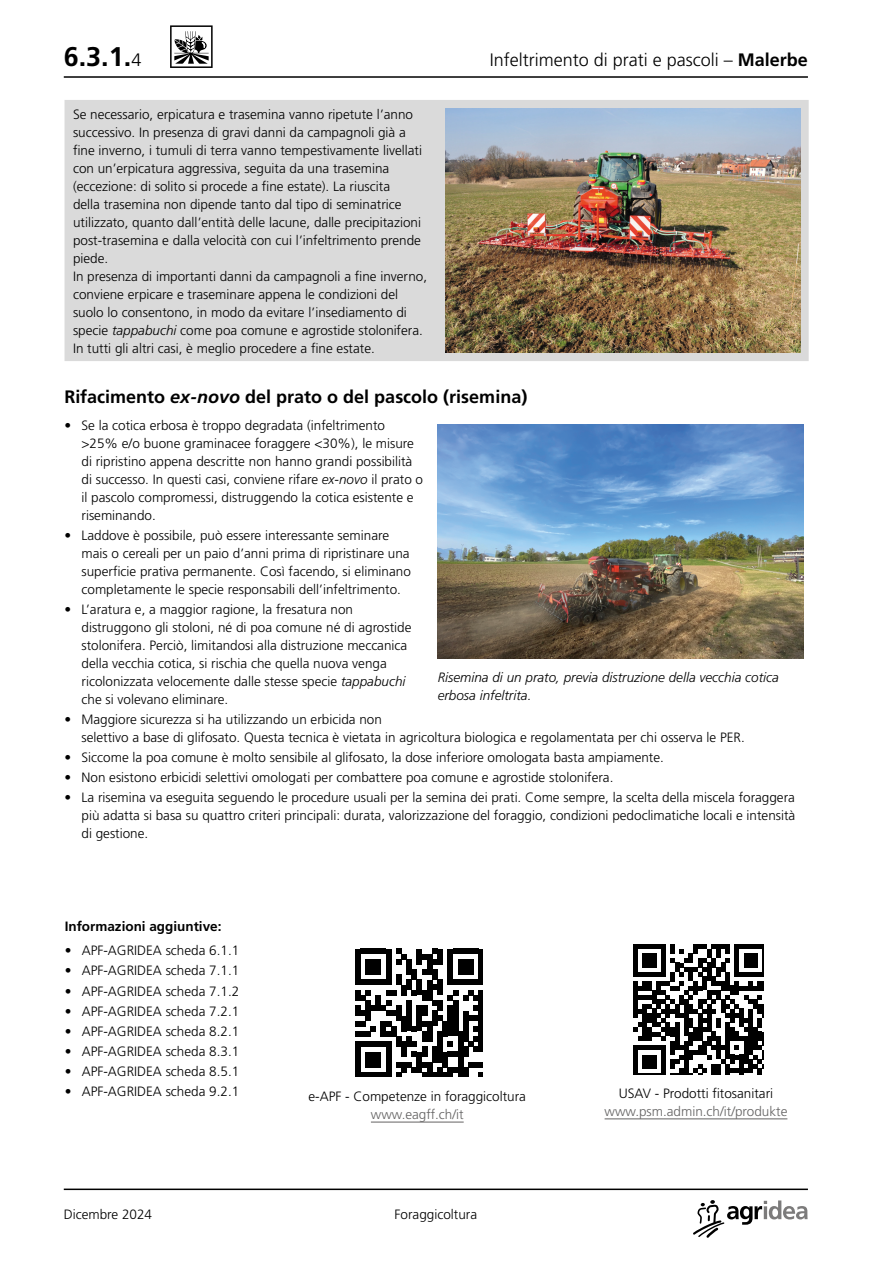
<style>
.page{position:relative;width:893px;height:1263px;background:#fff}
.page>*{position:absolute;margin:0;border:0;box-sizing:border-box;transform-origin:0 0}
.t1{font:700 27px "Frutiger LT Pro";color:#000}
.t2{font:700 18px "Frutiger LT Pro";color:#000}
.t3{font:300 18px "Frutiger LT Pro";color:#000}
.t4{font:300 13.5px/18px "Frutiger LT Pro";color:#000}
.t5{font:italic 300 13.5px/18px "Frutiger LT Pro";color:#000}
.t6{font:300 13.5px "Frutiger LT Pro";color:#646363}
.t7{font:700 13.5px "Frutiger LT Pro";color:#000}
.s1{font-weight:300;font-size:18px}
.s2{font-weight:700}
.s3{font-style:italic}
</style>
<div class="page">
<svg style="left:355px;top:949px;width:128px;height:128px"></svg>
<hr style="left:371px;top:1122px;width:93px;height:1px;background:#646363">
<svg style="left:633px;top:944px;width:131px;height:131px"></svg>
<hr style="left:605px;top:1118px;width:182px;height:1px;background:#646363">
<div style="left:65px;top:100px;width:744px;height:261px;background:#dadada"></div>
<img style="left:446px;top:108px;width:354px;height:245px">
<img style="left:437px;top:425px;width:366px;height:234px">
<hr style="left:64px;top:76px;width:744px;height:2px;background:#000">
<svg style="left:693px;top:1200px;width:115px;height:37px"></svg>
<hr style="left:64px;top:1188px;width:744px;height:2px;background:#000">
<svg style="left:170px;top:25px;width:43px;height:43px"></svg>
<h1 class="t1" style="left:64px;top:40px;width:79px">6.3.1.<span class="s1">4</span></h1>
<h2 class="t3" style="left:490px;top:49px;width:320px">Infeltrimento di prati e pascoli – <span class="s2">Malerbe</span></h2>
<p class="t4" style="left:73px;top:105px;width:356px">Se necessario, erpicatura e trasemina vanno ripetute l’anno successivo. In presenza di gravi danni da campagnoli già a fine inverno, i tumuli di terra vanno tempestivamente livellati con un’erpicatura aggressiva, seguita da una trasemina (eccezione: di solito si procede a fine estate). La riuscita<br>della trasemina non dipende tanto dal tipo di seminatrice utilizzato, quanto dall’entità delle lacune, dalle precipitazioni post-trasemina e dalla velocità con cui l’infeltrimento prende piede.<br>In presenza di importanti danni da campagnoli a fine inverno, conviene erpicare e traseminare appena le condizioni del suolo lo consentono, in modo da evitare l’insediamento di specie <span class="s3">tappabuchi</span> come poa comune e agrostide stolonifera.<br>In tutti gli altri casi, è meglio procedere a fine estate.</p>
<h2 class="t2" style="left:65px;top:386px;width:464px">Rifacimento <span class="s3">ex-novo</span> del prato o del pascolo (risemina)</h2>
<p class="t4" style="left:82px;top:416px;width:343px;text-indent:-17px">• Se la cotica erbosa è troppo degradata (infeltrimento &gt;25% e/o buone graminacee foraggere &lt;30%), le misure di ripristino appena descritte non hanno grandi possibilità di successo. In questi casi, conviene rifare <span class="s3">ex-novo</span> il prato o il pascolo compromessi, distruggendo la cotica esistente e riseminando.</p>
<p class="t4" style="left:82px;top:526px;width:331px;text-indent:-17px">• Laddove è possibile, può essere interessante seminare mais o cereali per un paio d’anni prima di ripristinare una superficie prativa permanente. Così facendo, si eliminano completamente le specie responsabili dell’infeltrimento.</p>
<p class="t4" style="left:82px;top:600px;width:331px;text-indent:-17px">• L’aratura e, a maggior ragione, la fresatura non distruggono gli stoloni, né di poa comune né di agrostide stolonifera. Perciò, limitandosi alla distruzione meccanica della vecchia cotica, si rischia che quella nuova venga ricolonizzata velocemente dalle stesse specie <span class="s3">tappabuchi </span>che si volevano eliminare.</p>
<p class="t4" style="left:82px;top:710px;width:665px;text-indent:-17px">• Maggiore sicurezza si ha utilizzando un erbicida non<br>selettivo a base di glifosato. Questa tecnica è vietata in agricoltura biologica e regolamentata per chi osserva le PER.</p>
<p class="t4" style="left:65px;top:748px;width:601px">• Siccome la poa comune è molto sensibile al glifosato, la dose inferiore omologata basta ampiamente.</p>
<p class="t4" style="left:65px;top:769px;width:550px">• Non esistono erbicidi selettivi omologati per combattere poa comune e agrostide stolonifera.</p>
<p class="t4" style="left:82px;top:789px;width:715px;text-align:justify;text-indent:-17px">• La risemina va eseguita seguendo le procedure usuali per la semina dei prati. Come sempre, la scelta della miscela foraggera più adatta si basa su quattro criteri principali: durata, valorizzazione del foraggio, condizioni pedoclimatiche locali e intensità di gestione.</p>
<p class="t5" style="left:438px;top:669px;width:343px">Risemina di un prato, previa distruzione della vecchia cotica erbosa infeltrita.</p>
<p class="t7" style="left:65px;top:918px;width:158px">Informazioni aggiuntive:</p>
<p class="t4" style="left:65px;top:942px;width:176px">• APF-AGRIDEA scheda 6.1.1</p>
<p class="t4" style="left:65px;top:962px;width:176px">• APF-AGRIDEA scheda 7.1.1</p>
<p class="t4" style="left:65px;top:982px;width:176px">• APF-AGRIDEA scheda 7.1.2</p>
<p class="t4" style="left:65px;top:1002px;width:176px">• APF-AGRIDEA scheda 7.2.1</p>
<p class="t4" style="left:65px;top:1022px;width:176px">• APF-AGRIDEA scheda 8.2.1</p>
<p class="t4" style="left:65px;top:1042px;width:176px">• APF-AGRIDEA scheda 8.3.1</p>
<p class="t4" style="left:65px;top:1062px;width:176px">• APF-AGRIDEA scheda 8.5.1</p>
<p class="t4" style="left:65px;top:1083px;width:176px">• APF-AGRIDEA scheda 9.2.1</p>
<p class="t4" style="left:309px;top:1087px;width:219px">e-APF - Competenze in foraggicoltura</p>
<p class="t6" style="left:371px;top:1106px;width:94px">www.eagff.ch/it</p>
<p class="t4" style="left:64px;top:1205px;width:90px">Dicembre 2024</p>
<p class="t4" style="left:395px;top:1205px;width:84px">Foraggicoltura</p>
<p class="t4" style="left:619px;top:1084px;width:156px">USAV - Prodotti fitosanitari</p>
<p class="t6" style="left:605px;top:1103px;width:184px">www.psm.admin.ch/it/produkte</p>
</div>
